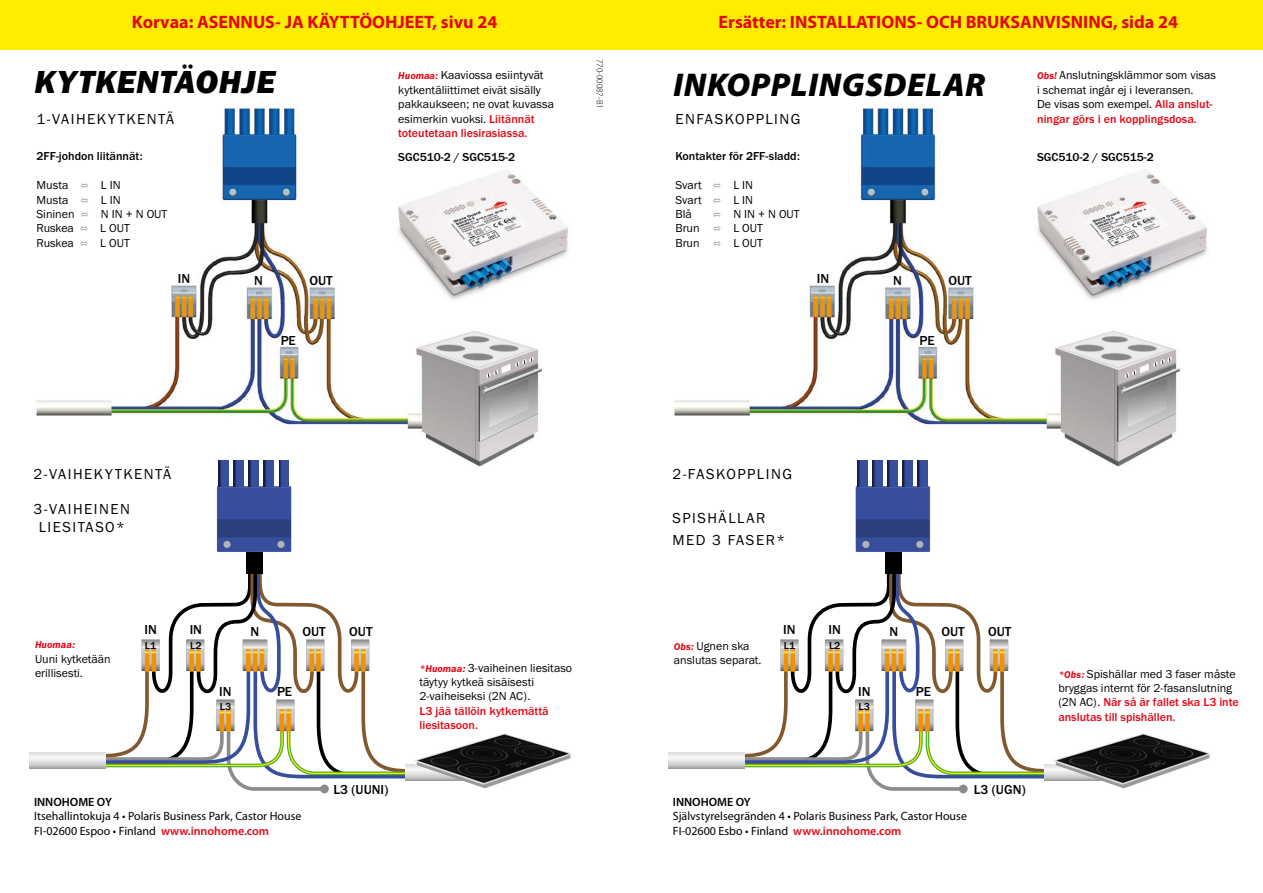
<style>
.page{position:relative;width:1263px;height:893px;background:#fff}
.page>*{position:absolute;margin:0;border:0;box-sizing:border-box;transform-origin:0 0}
.t1{font:italic 900 33px "Myriad Pro";letter-spacing:.02em;color:#000}
.t2{font:33px "Franklin Gothic URW Hea Ita";letter-spacing:.02em;color:#000}
.t3{font:700 18px "Myriad Pro";color:#e30613}
.t4{font:15px/17.5px "Franklin Gothic URW Boo";letter-spacing:.1em;color:#000;text-align:center}
.t5{font:500 13.5px "Franklin Gothic URW";color:#000}
.t6{font:12px/14.4px "Franklin Gothic URW Boo";color:#000}
.t7{font:12px/14.4px "Myriad Pro";color:#000}
.t8{font:500 12px/14.4px "Franklin Gothic URW";color:#e30613}
.t9{font:500 12px "Franklin Gothic URW";color:#000}
.t10{font:600 12px "Myriad Pro";color:#000}
.t11{font:500 10.5px "Franklin Gothic URW";color:#000}
.t12{font:10.2px "Franklin Gothic URW Dem Ita";color:#e30613}
.t13{font:300 9px "Myriad Pro";color:#000}
.s1{font-family:"Franklin Gothic URW Dem Ita";font-size:10.2px;color:#e30613}
.s2{font-family:"Franklin Gothic URW";font-weight:500;color:#e30613}
.s3{font-family:"Franklin Gothic URW Boo";font-weight:400;color:#000}
.s4{font-weight:600;color:#e30613}
</style>
<div class="page">
<svg style="left:30px;top:753px;width:29px;height:16px"></svg>
<svg style="left:217px;top:486px;width:74px;height:66px;background:#354a94"></svg>
<svg style="left:219px;top:460px;width:10px;height:26px"></svg>
<svg style="left:234px;top:460px;width:10px;height:26px"></svg>
<svg style="left:249px;top:460px;width:10px;height:26px"></svg>
<svg style="left:264px;top:460px;width:10px;height:26px"></svg>
<svg style="left:279px;top:460px;width:10px;height:26px"></svg>
<div style="left:277px;top:541px;width:8px;height:7px;background:#b3b2b2;border-radius:50%"></div>
<div style="left:223px;top:541px;width:8px;height:7px;background:#b3b2b2;border-radius:50%"></div>
<svg style="left:59px;top:573px;width:353px;height:220px"></svg>
<div style="left:246px;top:552px;width:17px;height:21px;background:#000"></div>
<div style="left:320px;top:784px;width:9px;height:9px;background:#8c8c8b;border-radius:50%"></div>
<img style="left:36px;top:104px;width:380px;height:325px">
<img style="left:382px;top:146px;width:187px;height:182px">
<img style="left:416px;top:331px;width:126px;height:135px">
<img style="left:412px;top:733px;width:159px;height:55px">
<div style="left:0;top:0;width:642px;height:50px;background:#ffed00"></div>
<svg style="left:669px;top:753px;width:29px;height:16px"></svg>
<svg style="left:856px;top:486px;width:74px;height:66px;background:#354a94"></svg>
<svg style="left:858px;top:460px;width:10px;height:26px"></svg>
<svg style="left:873px;top:460px;width:10px;height:26px"></svg>
<svg style="left:888px;top:460px;width:10px;height:26px"></svg>
<svg style="left:903px;top:460px;width:10px;height:26px"></svg>
<svg style="left:918px;top:460px;width:10px;height:26px"></svg>
<div style="left:916px;top:541px;width:7px;height:7px;background:#b3b2b2;border-radius:50%"></div>
<div style="left:862px;top:541px;width:7px;height:7px;background:#b3b2b2;border-radius:50%"></div>
<svg style="left:698px;top:573px;width:353px;height:220px"></svg>
<div style="left:885px;top:552px;width:17px;height:21px;background:#000"></div>
<div style="left:959px;top:784px;width:9px;height:9px;background:#8c8c8b;border-radius:50%"></div>
<img style="left:674px;top:104px;width:380px;height:325px">
<img style="left:1020px;top:146px;width:188px;height:182px">
<img style="left:1054px;top:331px;width:126px;height:135px">
<img style="left:1051px;top:733px;width:159px;height:55px">
<div style="left:621px;top:0;width:642px;height:50px;background:#ffed00"></div>
<h2 class="t3" style="left:132px;top:10px;width:367px">Korvaa: ASENNUS- JA KÄYTTÖOHJEET, sivu 24</h2>
<h2 class="t3" style="left:719px;top:10px;width:461px">Ersätter: INSTALLATIONS- OCH BRUKSANVISNING, sida 24</h2>
<h1 class="t2" style="left:34px;top:61px;width:242px">KYTKENTÄOHJE</h1>
<p class="t4" style="left:37px;top:110px;width:139px">1-VAIHEKYTKENTÄ</p>
<p class="t6" style="left:398px;top:68px;width:157px"><span class="s1">Huomaa:</span> Kaaviossa esiintyvät kytkentäliittimet eivät sisälly pakkaukseen; ne ovat kuvassa esimerkin vuoksi. <span class="s2">Liitännät</span></p>
<p class="t8" style="left:398px;top:126px;width:131px">toteutetaan liesirasiassa.</p>
<p class="t13" style="left:605px;top:59px;width:51px;rotate:90deg">770-00087-B1</p>
<h1 class="t1" style="left:674px;top:63px;width:313px">INKOPPLINGSDELAR</h1>
<p class="t4" style="left:675px;top:110px;width:127px">ENFASKOPPLING</p>
<p class="t6" style="left:1037px;top:68px;width:180px"><span class="s1">Obs!</span> Anslutningsklämmor som visas i schemat ingår ej i leveransen.<br>De visas som exempel. <span class="s2">Alla anslut-</span></p>
<p class="t8" style="left:1037px;top:111px;width:161px">ningar görs i en kopplingsdosa.</p>
<p class="t9" style="left:37px;top:149px;width:108px">2FF-johdon liitännät:</p>
<p class="t6" style="left:37px;top:178px;width:132px">Musta ⬄ L IN<br>Musta ⬄ L IN<br>Sininen ⬄ N IN + N OUT<br>Ruskea ⬄ L OUT<br>Ruskea ⬄ L OUT</p>
<p class="t9" style="left:398px;top:149px;width:118px">SGC510-2 / SGC515-2</p>
<p class="t9" style="left:675px;top:149px;width:126px">Kontakter för 2FF-sladd:</p>
<p class="t6" style="left:675px;top:178px;width:79px;text-align:justify">Svart ⬄ L IN Svart ⬄ L IN Blå</p>
<p class="t6" style="left:675px;top:207px;width:126px;text-indent:38px">⬄ N IN + N OUT<br>Brun ⬄ L OUT<br>Brun ⬄ L OUT</p>
<p class="t9" style="left:1037px;top:149px;width:118px">SGC510-2 / SGC515-2</p>
<p class="t5" style="left:178px;top:270px;width:14px">IN</p>
<p class="t5" style="left:309px;top:272px;width:25px">OUT</p>
<p class="t5" style="left:254px;top:272px;width:10px">N</p>
<p class="t5" style="left:817px;top:270px;width:14px">IN</p>
<p class="t5" style="left:948px;top:272px;width:25px">OUT</p>
<p class="t5" style="left:893px;top:272px;width:10px">N</p>
<p class="t5" style="left:281px;top:332px;width:17px">PE</p>
<p class="t5" style="left:919px;top:332px;width:17px">PE</p>
<p class="t4" style="left:34px;top:465px;width:139px">2-VAIHEKYTKENTÄ</p>
<p class="t4" style="left:34px;top:500px;width:98px">3-VAIHEINEN<br>LIESITASO*</p>
<p class="t4" style="left:672px;top:465px;width:121px">2-FASKOPPLING</p>
<p class="t4" style="left:672px;top:507px;width:114px;line-height:22px;text-align:left">SPISHÄLLAR<br>MED 3 FASER*</p>
<p class="t12" style="left:35px;top:638px;width:41px">Huomaa:</p>
<p class="t6" style="left:35px;top:651px;width:77px">Uuni kytketään erillisesti.</p>
<p class="t5" style="left:144px;top:622px;width:14px">IN</p>
<p class="t11" style="left:145px;top:639px;width:13px">L1</p>
<p class="t5" style="left:190px;top:622px;width:14px">IN</p>
<p class="t11" style="left:190px;top:639px;width:13px">L2</p>
<p class="t5" style="left:251px;top:623px;width:10px">N</p>
<p class="t5" style="left:303px;top:623px;width:25px">OUT</p>
<p class="t5" style="left:219px;top:683px;width:14px">IN</p>
<p class="t5" style="left:277px;top:683px;width:17px">PE</p>
<p class="t11" style="left:220px;top:700px;width:13px">L3</p>
<p class="t5" style="left:349px;top:623px;width:25px">OUT</p>
<p class="t6" style="left:419px;top:660px;width:154px"><span class="s1">*Huomaa:</span> 3-vaiheinen liesitaso täytyy kytkeä sisäisesti<br>2-vaiheiseksi (2N AC).</p>
<p class="t8" style="left:419px;top:703px;width:131px">L3 jää tällöin kytkemättä liesitasoon.</p>
<p class="t6" style="left:674px;top:638px;width:89px"><span class="s1">Obs:</span> Ugnen ska anslutas separat.</p>
<p class="t5" style="left:783px;top:622px;width:14px">IN</p>
<p class="t11" style="left:784px;top:639px;width:13px">L1</p>
<p class="t5" style="left:828px;top:622px;width:14px">IN</p>
<p class="t11" style="left:829px;top:639px;width:13px">L2</p>
<p class="t5" style="left:889px;top:623px;width:10px">N</p>
<p class="t5" style="left:941px;top:623px;width:25px">OUT</p>
<p class="t5" style="left:858px;top:683px;width:14px">IN</p>
<p class="t5" style="left:916px;top:683px;width:17px">PE</p>
<p class="t11" style="left:859px;top:700px;width:13px">L3</p>
<p class="t5" style="left:988px;top:623px;width:25px">OUT</p>
<p class="t6" style="left:1058px;top:666px;width:179px"><span class="s1">*Obs:</span> Spishällar med 3 faser måste bryggas internt för 2-fasanslutning</p>
<p class="t8" style="left:1058px;top:695px;width:182px"><span class="s3">(2N AC).</span> När så är fallet ska L3 inte anslutas till spishällen.</p>
<p class="t10" style="left:34px;top:794px;width:79px">INNOHOME OY</p>
<p class="t7" style="left:34px;top:809px;width:269px">Itsehallintokuja 4 • Polaris Business Park, Castor House<br>FI-02600 Espoo • Finland <span class="s4">www.innohome.com</span></p>
<p class="t5" style="left:333px;top:781px;width:56px">L3 (UUNI)</p>
<p class="t10" style="left:673px;top:794px;width:79px">INNOHOME OY</p>
<p class="t7" style="left:673px;top:809px;width:296px">Självstyrelsegränden 4 • Polaris Business Park, Castor House<br>FI-02600 Esbo • Finland <span class="s4">www.innohome.com</span></p>
<p class="t5" style="left:974px;top:781px;width:53px">L3 (UGN)</p>
</div>
